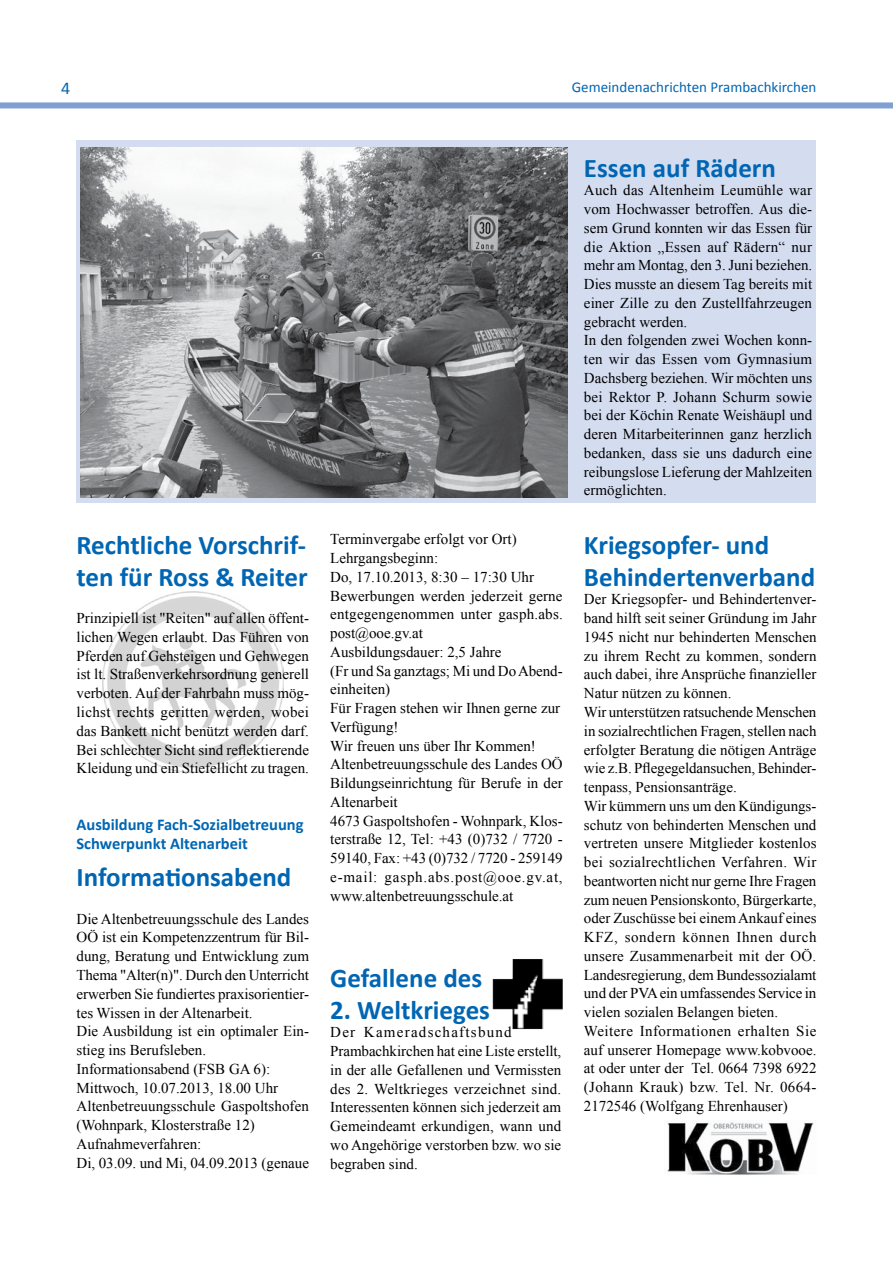
<style>
.page{position:relative;width:893px;height:1263px;background:#fff}
.page>*{position:absolute;margin:0;border:0;box-sizing:border-box;transform-origin:0 0}
.t1{font:700 27px/31.5px "Calibri";color:#0066b3}
.t2{font:18px "Calibri";color:#0066b3}
.t3{font:700 16.5px/18.8px "Calibri";color:#0066b3}
.t4{font:15px/18.8px "Times New Roman";color:#000}
.t5{font:15px "Calibri";color:#0066b3}
</style>
<div class="page">
<div style="left:0;top:102px;width:893px;height:6px;background:#80a0d3"></div>
<img style="left:102px;top:591px;width:181px;height:181px">
<img style="left:493px;top:959px;width:70px;height:70px">
<img style="left:667px;top:1121px;width:147px;height:53px">
<div style="left:76px;top:140px;width:740px;height:363px;background:#d4dcf0"></div>
<img style="left:81px;top:147px;width:486px;height:350px">
<p class="t2" style="left:61px;top:77px;width:11px">4</p>
<p class="t5" style="left:572px;top:78px;width:246px">Gemeindenachrichten Prambachkirchen</p>
<h1 class="t1" style="left:76px;top:529px;width:233px">Rechtliche Vorschrif&shy;ten für Ross &amp; Reiter</h1>
<p class="t4" style="left:76px;top:609px;width:234px;text-align:justify">Prinzipiell ist "Reiten" auf allen öffent&shy;lichen Wegen erlaubt. Das Führen von Pferden auf Gehsteigen und Gehwegen ist lt. Straßenverkehrsordnung generell verboten. Auf der Fahrbahn muss mög&shy;lichst rechts geritten werden, wobei das Bankett nicht benützt werden darf.<br>Bei schlechter Sicht sind reflektierende Kleidung und ein Stiefellicht zu tragen.</p>
<p class="t3" style="left:76px;top:815px;width:229px">Ausbildung Fach-Sozialbetreuung<br>Schwerpunkt Altenarbeit</p>
<h1 class="t1" style="left:76px;top:861px;width:216px">Informationsabend</h1>
<p class="t4" style="left:76px;top:909px;width:234px">Die Altenbetreuungsschule des Landes OÖ ist ein Kompetenzzentrum für Bil&shy;dung, Beratung und Entwicklung zum Thema "Alter(n)". Durch den Unterricht erwerben Sie fundiertes praxisorientier&shy;tes Wissen in der Altenarbeit.<br>Die Ausbildung ist ein optimaler Ein&shy;stieg ins Berufsleben.<br>Informationsabend (FSB GA 6):<br>Mittwoch, 10.07.2013, 18.00 Uhr Altenbetreuungsschule Gaspoltshofen (Wohnpark, Klosterstraße 12)<br>Aufnahmeverfahren:<br>Di, 03.09. und Mi, 04.09.2013 (genaue</p>
<p class="t4" style="left:330px;top:530px;width:234px">Terminvergabe erfolgt vor Ort)<br>Lehrgangsbeginn:<br>Do, 17.10.2013, 8:30 – 17:30 Uhr<br>Bewerbungen werden jederzeit gerne entgegengenommen unter gasph.abs. post@ooe.gv.at<br>Ausbildungsdauer: 2,5 Jahre<br>(Fr und Sa ganztags; Mi und Do Abend&shy;einheiten)<br>Für Fragen stehen wir Ihnen gerne zur<br>Verfügung!<br>Wir freuen uns über Ihr Kommen!<br>Altenbetreuungsschule des Landes OÖ<br>Bildungseinrichtung für Berufe in der<br>Altenarbeit<br>4673 Gaspoltshofen - Wohnpark, Klos&shy;terstraße 12, Tel: +43 (0)732 / 7720 -<br>59140, Fax: +43 (0)732 / 7720 - 259149 e-mail: gasph.abs.post@ooe.gv.at, www.altenbetreuungsschule.at</p>
<h1 class="t1" style="left:330px;top:962px;width:153px">Gefallene des</h1>
<h1 class="t1" style="left:330px;top:994px;width:161px">2. Weltkrieges</h1>
<p class="t4" style="left:330px;top:1022px;width:233px">Der Kameradschaftsbund Prambachkirchen hat eine Liste erstellt, in der alle Gefallenen und Vermissten des 2. Weltkrieges verzeichnet sind.<br>Interessenten können sich jederzeit am Gemeindeamt erkundigen, wann und wo Angehörige verstorben bzw. wo sie begraben sind.</p>
<h1 class="t1" style="left:584px;top:152px;width:194px">Essen auf Rädern</h1>
<p class="t4" style="left:584px;top:181px;width:230px">Auch das Altenheim Leumühle war vom Hochwasser betroffen. Aus die&shy;sem Grund konnten wir das Essen für die Aktion „Essen auf Rädern“ nur mehr am Montag, den 3. Juni beziehen.<br>Dies musste an diesem Tag bereits mit einer Zille zu den Zustellfahrzeugen gebracht werden.<br>In den folgenden zwei Wochen konn&shy;ten wir das Essen vom Gymnasium Dachsberg beziehen. Wir möchten uns bei Rektor P. Johann Schurm sowie bei der Köchin Renate Weishäupl und deren Mitarbeiterinnen ganz herzlich bedanken, dass sie uns dadurch eine reibungslose Lieferung der Mahlzeiten ermöglichten.</p>
<h1 class="t1" style="left:584px;top:529px;width:233px">Kriegsopfer- und<br>Behindertenverband</h1>
<p class="t4" style="left:584px;top:590px;width:234px">Der Kriegsopfer- und Behindertenver&shy;band hilft seit seiner Gründung im Jahr 1945 nicht nur behinderten Menschen zu ihrem Recht zu kommen, sondern auch dabei, ihre Ansprüche finanzieller Natur nützen zu können.<br>Wir unterstützen ratsuchende Menschen in sozialrechtlichen Fragen, stellen nach erfolgter Beratung die nötigen Anträge wie z.B. Pflegegeldansuchen, Behinder&shy;tenpass, Pensionsanträge.<br>Wir kümmern uns um den Kündigungs&shy;schutz von behinderten Menschen und vertreten unsere Mitglieder kostenlos bei sozialrechtlichen Verfahren. Wir beantworten nicht nur gerne Ihre Fragen zum neuen Pensionskonto, Bürgerkarte, oder Zuschüsse bei einem Ankauf eines KFZ, sondern können Ihnen durch unsere Zusammenarbeit mit der OÖ.<br>Landesregierung, dem Bundessozialamt und der PVA ein umfassendes Service in vielen sozialen Belangen bieten.<br>Weitere Informationen erhalten Sie auf unserer Homepage www.kobvooe. at oder unter der Tel. 0664 7398 6922 (Johann Krauk) bzw. Tel. Nr. 0664- 2172546 (Wolfgang Ehrenhauser)</p>
</div>
